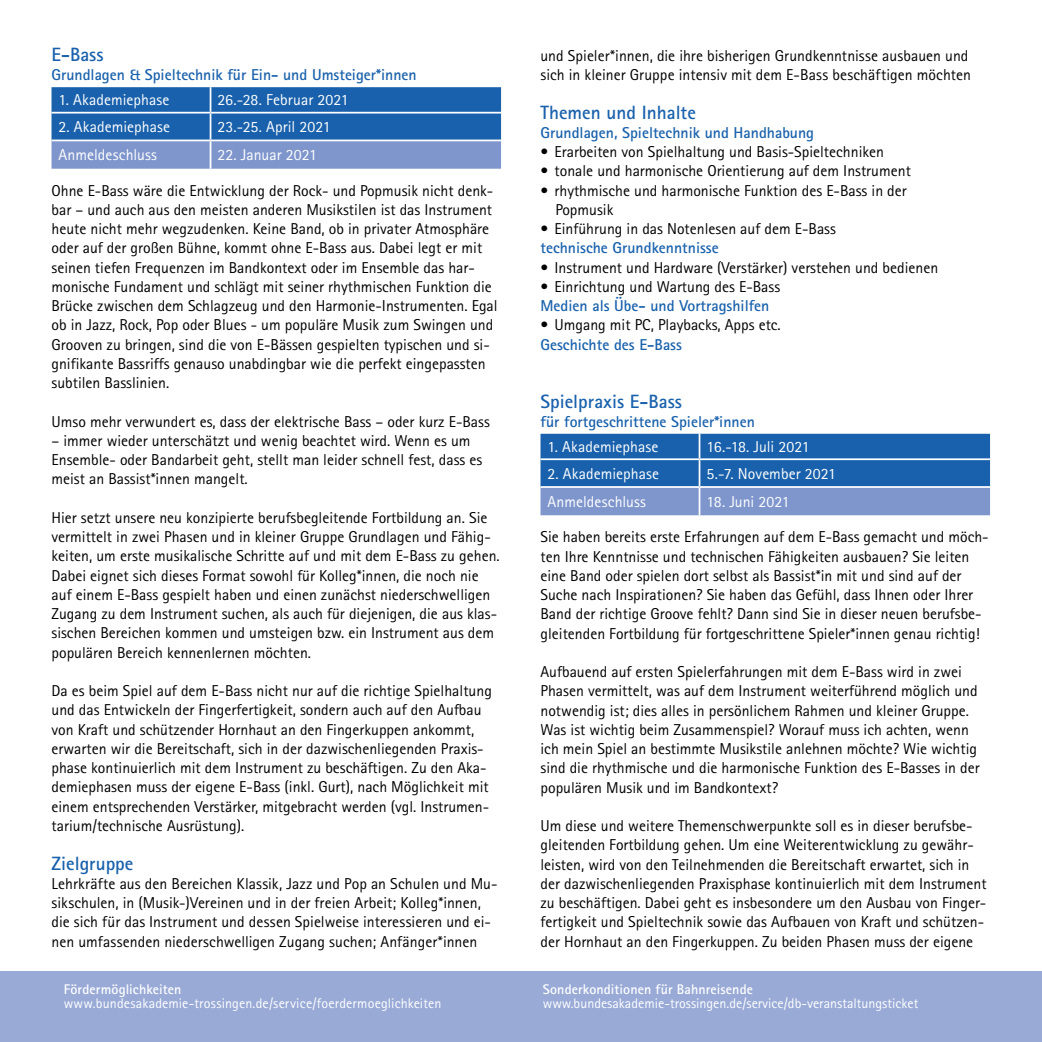
<style>
.page{position:relative;width:1042px;height:1042px;background:#fff}
.page>*{position:absolute;margin:0;border:0;box-sizing:border-box;transform-origin:0 0}
.t1{font:700 19.25px "Rotis Sans Serif Std";color:#1961ac}
.t2{font:15.75px/19.2px "Rotis Sans Serif Std";color:#000}
.t3{font:700 15.75px "Rotis Sans Serif Std";color:#1961ac}
.t4{font:15.75px "Rotis Sans Serif Std";letter-spacing:.005em;color:#fff}
.t5{font:14px "Rotis Sans Serif Std";color:#fff}
.t6{font:700 14px "Rotis Sans Serif Std";letter-spacing:.01em;color:#fff}
</style>
<div class="page">
<div style="left:0;top:971px;width:1042px;height:71px;background:#99aad7"></div>
<svg style="left:52px;top:87px;width:449px;height:82px;background:#467abb"></svg>
<svg style="left:540px;top:434px;width:450px;height:81px;background:#3e75b8"></svg>
<hr style="left:698px;top:434px;width:2px;height:24px;background:#fff">
<hr style="left:540px;top:458px;width:159px;height:2px;background:#fff">
<hr style="left:699px;top:458px;width:291px;height:2px;background:#fff">
<hr style="left:698px;top:460px;width:2px;height:26px;background:#fff">
<hr style="left:540px;top:486px;width:159px;height:2px;background:#fff">
<hr style="left:699px;top:486px;width:291px;height:2px;background:#fff">
<hr style="left:698px;top:488px;width:2px;height:27px;background:#fff">
<p class="t1" style="left:52px;top:42px;width:54px">E-Bass</p>
<p class="t3" style="left:52px;top:65px;width:367px">Grundlagen &amp; Spieltechnik für Ein- und Umsteiger*innen</p>
<p class="t4" style="left:59px;top:91px;width:113px">1. Akademiephase</p>
<p class="t4" style="left:217px;top:91px;width:133px">26.-28. Februar 2021</p>
<p class="t4" style="left:59px;top:117px;width:113px">2. Akademiephase</p>
<p class="t4" style="left:217px;top:117px;width:115px">23.-25. April 2021</p>
<p class="t4" style="left:59px;top:145px;width:100px">Anmeldeschluss</p>
<p class="t4" style="left:217px;top:145px;width:101px">22. Januar 2021</p>
<p class="t2" style="left:52px;top:181px;width:448px">Ohne E-Bass wäre die Entwicklung der Rock- und Popmusik nicht denk&shy;bar – und auch aus den meisten anderen Musikstilen ist das Instrument heute nicht mehr wegzudenken. Keine Band, ob in privater Atmosphäre oder auf der großen Bühne, kommt ohne E-Bass aus. Dabei legt er mit seinen tiefen Frequenzen im Bandkontext oder im Ensemble das har&shy;monische Fundament und schlägt mit seiner rhythmischen Funktion die Brücke zwischen dem Schlagzeug und den Harmonie-Instrumenten. Egal ob in Jazz, Rock, Pop oder Blues - um populäre Musik zum Swingen und Grooven zu bringen, sind die von E-Bässen gespielten typischen und si&shy;gnifikante Bassriffs genauso unabdingbar wie die perfekt eingepassten subtilen Basslinien.</p>
<p class="t2" style="left:52px;top:412px;width:440px">Umso mehr verwundert es, dass der elektrische Bass – oder kurz E-Bass</p>
<p class="t2" style="left:52px;top:431px;width:432px">– immer wieder unterschätzt und wenig beachtet wird. Wenn es um<br>Ensemble- oder Bandarbeit geht, stellt man leider schnell fest, dass es meist an Bassist*innen mangelt.</p>
<p class="t2" style="left:52px;top:508px;width:450px">Hier setzt unsere neu konzipierte berufsbegleitende Fortbildung an. Sie vermittelt in zwei Phasen und in kleiner Gruppe Grundlagen und Fähig&shy;keiten, um erste musikalische Schritte auf und mit dem E-Bass zu gehen.<br>Dabei eignet sich dieses Format sowohl für Kolleg*innen, die noch nie auf einem E-Bass gespielt haben und einen zunächst niederschwelligen Zugang zu dem Instrument suchen, als auch für diejenigen, die aus klas&shy;sischen Bereichen kommen und umsteigen bzw. ein Instrument aus dem populären Bereich kennenlernen möchten.</p>
<p class="t2" style="left:52px;top:681px;width:442px">Da es beim Spiel auf dem E-Bass nicht nur auf die richtige Spielhaltung und das Entwickeln der Fingerfertigkeit, sondern auch auf den Aufbau von Kraft und schützender Hornhaut an den Fingerkuppen ankommt, erwarten wir die Bereitschaft, sich in der dazwischenliegenden Praxis&shy;phase kontinuierlich mit dem Instrument zu beschäftigen. Zu den Aka&shy;demiephasen muss der eigene E-Bass (inkl. Gurt), nach Möglichkeit mit einem entsprechenden Verstärker, mitgebracht werden (vgl. Instrumen&shy;tarium/technische Ausrüstung).</p>
<p class="t1" style="left:52px;top:851px;width:83px">Zielgruppe</p>
<p class="t2" style="left:52px;top:874px;width:448px">Lehrkräfte aus den Bereichen Klassik, Jazz und Pop an Schulen und Mu&shy;sikschulen, in (Musik-)Vereinen und in der freien Arbeit; Kolleg*innen, die sich für das Instrument und dessen Spielweise interessieren und ei&shy;nen umfassenden niederschwelligen Zugang suchen; Anfänger*innen</p>
<p class="t6" style="left:64px;top:980px;width:119px">Fördermöglichkeiten</p>
<p class="t5" style="left:64px;top:994px;width:379px">www.bundesakademie-trossingen.de/service/foerdermoeglichkeiten</p>
<p class="t2" style="left:540px;top:46px;width:432px">und Spieler*innen, die ihre bisherigen Grundkenntnisse ausbauen und sich in kleiner Gruppe intensiv mit dem E-Bass beschäftigen möchten</p>
<p class="t1" style="left:540px;top:100px;width:157px">Themen und Inhalte</p>
<p class="t3" style="left:540px;top:123px;width:275px">Grundlagen, Spieltechnik und Handhabung</p>
<p class="t2" style="left:540px;top:142px;width:345px">• Erarbeiten von Spielhaltung und Basis-Spieltechniken</p>
<p class="t2" style="left:540px;top:161px;width:372px">• tonale und harmonische Orientierung auf dem Instrument</p>
<p class="t2" style="left:555px;top:181px;width:353px;text-indent:-15px">• rhythmische und harmonische Funktion des E-Bass in der<br>Popmusik</p>
<p class="t2" style="left:540px;top:219px;width:297px">• Einführung in das Notenlesen auf dem E-Bass</p>
<p class="t3" style="left:540px;top:238px;width:180px">technische Grundkenntnisse</p>
<p class="t2" style="left:540px;top:258px;width:399px">• Instrument und Hardware (Verstärker) verstehen und bedienen</p>
<p class="t2" style="left:540px;top:277px;width:241px">• Einrichtung und Wartung des E-Bass</p>
<p class="t3" style="left:540px;top:296px;width:230px">Medien als Übe- und Vortragshilfen</p>
<p class="t2" style="left:540px;top:315px;width:242px">• Umgang mit PC, Playbacks, Apps etc.</p>
<p class="t3" style="left:540px;top:334px;width:143px">Geschichte des E-Bass</p>
<p class="t1" style="left:540px;top:389px;width:143px">Spielpraxis E-Bass</p>
<p class="t3" style="left:540px;top:411px;width:216px">für fortgeschrittene Spieler*innen</p>
<p class="t4" style="left:547px;top:437px;width:113px">1. Akademiephase</p>
<p class="t4" style="left:706px;top:437px;width:105px">16.-18. Juli 2021</p>
<p class="t4" style="left:547px;top:464px;width:113px">2. Akademiephase</p>
<p class="t4" style="left:706px;top:464px;width:131px">5.-7. November 2021</p>
<p class="t4" style="left:547px;top:492px;width:100px">Anmeldeschluss</p>
<p class="t4" style="left:706px;top:492px;width:85px">18. Juni 2021</p>
<p class="t2" style="left:540px;top:527px;width:450px">Sie haben bereits erste Erfahrungen auf dem E-Bass gemacht und möch&shy;ten Ihre Kenntnisse und technischen Fähigkeiten ausbauen? Sie leiten eine Band oder spielen dort selbst als Bassist*in mit und sind auf der Suche nach Inspirationen? Sie haben das Gefühl, dass Ihnen oder Ihrer Band der richtige Groove fehlt? Dann sind Sie in dieser neuen berufsbe&shy;gleitenden Fortbildung für fortgeschrittene Spieler*innen genau richtig!</p>
<p class="t2" style="left:540px;top:662px;width:441px">Aufbauend auf ersten Spielerfahrungen mit dem E-Bass wird in zwei Phasen vermittelt, was auf dem Instrument weiterführend möglich und notwendig ist; dies alles in persönlichem Rahmen und kleiner Gruppe.<br>Was ist wichtig beim Zusammenspiel? Worauf muss ich achten, wenn ich mein Spiel an bestimmte Musikstile anlehnen möchte? Wie wichtig sind die rhythmische und die harmonische Funktion des E-Basses in der populären Musik und im Bandkontext?</p>
<p class="t2" style="left:540px;top:816px;width:448px">Um diese und weitere Themenschwerpunkte soll es in dieser berufsbe&shy;gleitenden Fortbildung gehen. Um eine Weiterentwicklung zu gewähr&shy;leisten, wird von den Teilnehmenden die Bereitschaft erwartet, sich in der dazwischenliegenden Praxisphase kontinuierlich mit dem Instrument zu beschäftigen. Dabei geht es insbesondere um den Ausbau von Finger&shy;fertigkeit und Spieltechnik sowie das Aufbauen von Kraft und schützen&shy;der Hornhaut an den Fingerkuppen. Zu beiden Phasen muss der eigene</p>
<p class="t6" style="left:543px;top:980px;width:212px">Sonderkonditionen für Bahnreisende</p>
<p class="t5" style="left:543px;top:994px;width:377px">www.bundesakademie-trossingen.de/service/db-veranstaltungsticket</p>
</div>
